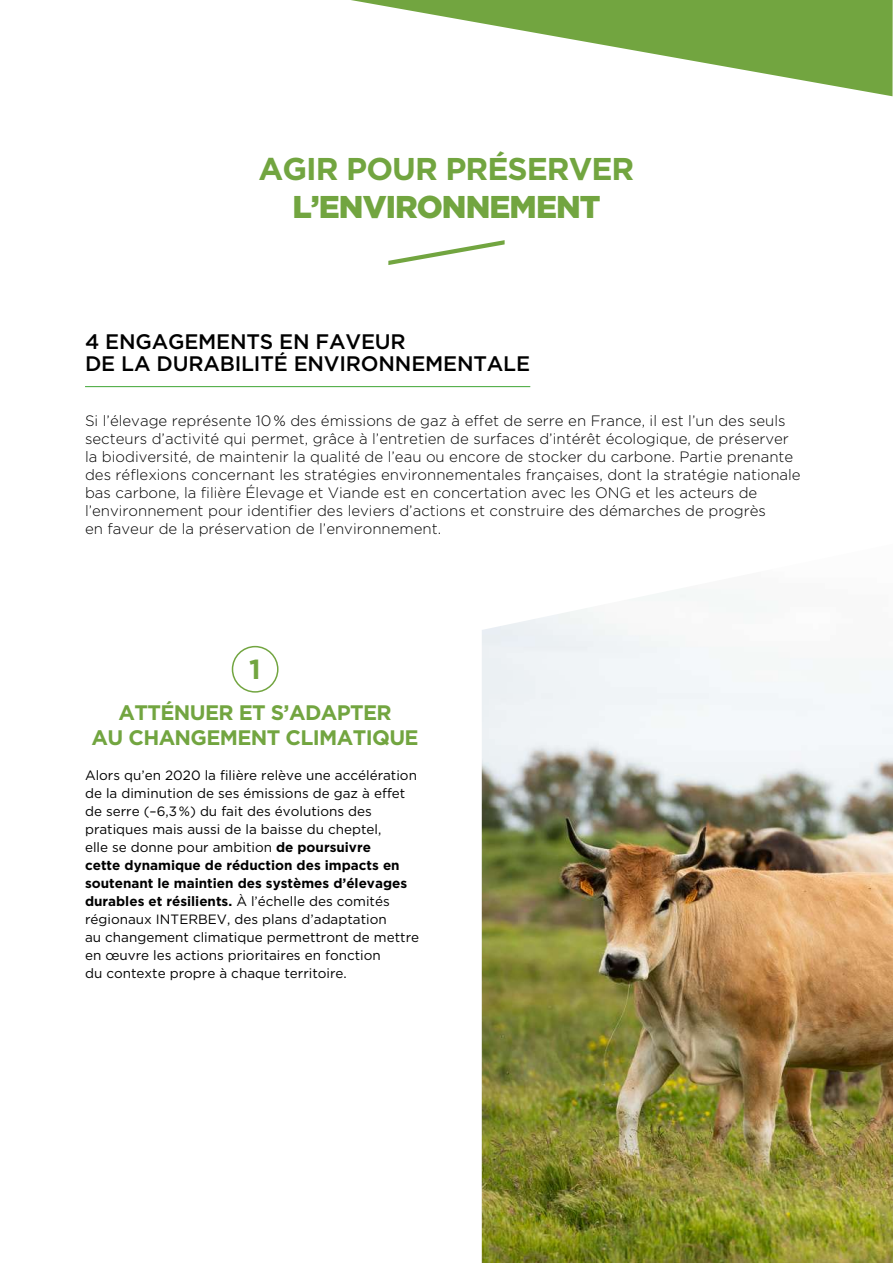
<style>
.page{position:relative;width:893px;height:1263px;background:#fff}
.page>*{position:absolute;margin:0;border:0;box-sizing:border-box;transform-origin:0 0}
.t1{font:700 31.5px "Gotham";letter-spacing:-.03em;color:#72a540}
.t2{font:900 31.5px "Gotham";letter-spacing:-.03em;color:#72a540}
.t3{font:700 27.6px "Gotham";color:#72a540}
.t4{font:500 21px/22.5px "Gotham";letter-spacing:-.01em;color:#000}
.t5{font:700 21px/25.2px "Gotham";letter-spacing:-.03em;color:#72a540;text-align:center}
.t6{font:300 15px/18px "Gotham";color:#000}
.t7{font:13.5px/18px "Gotham";color:#000}
.s1{font-weight:700}
</style>
<div class="page">
<svg style="left:388px;top:240px;width:117px;height:25px"></svg>
<svg style="left:351px;top:0;width:542px;height:96px"></svg>
<img style="left:482px;top:588px;width:411px;height:675px">
<hr style="left:85px;top:386px;width:445px;height:1px;background:#3fa535">
<div style="left:232px;top:646px;width:47px;height:47px;border:2px solid #72a540;border-radius:50%"></div>
<h1 class="t1" style="left:259px;top:148px;width:377px">AGIR POUR PRÉSERVER</h1>
<h1 class="t2" style="left:292px;top:185px;width:310px">L’ENVIRONNEMENT</h1>
<h3 class="t4" style="left:85px;top:330px;width:447px">4 ENGAGEMENTS EN FAVEUR<br>DE LA DURABILITÉ ENVIRONNEMENTALE</h3>
<p class="t6" style="left:85px;top:411px;width:717px">Si l’élevage représente 10% des émissions de gaz à effet de serre en France, il est l’un des seuls secteurs d’activité qui permet, grâce à l’entretien de surfaces d’intérêt écologique, de préserver la biodiversité, de maintenir la qualité de l’eau ou encore de stocker du carbone. Partie prenante des réflexions concernant les stratégies environnementales françaises, dont la stratégie nationale bas carbone, la filière Élevage et Viande est en concertation avec les ONG et les acteurs de l’environnement pour identifier des leviers d’actions et construire des démarches de progrès<br>en faveur de la préservation de l’environnement.</p>
<h2 class="t3" style="left:249px;top:650px;width:13px">1</h2>
<h3 class="t5" style="left:92px;top:700px;width:329px">ATTÉNUER ET S’ADAPTER<br>AU CHANGEMENT CLIMATIQUE</h3>
<p class="t7" style="left:85px;top:766px;width:336px">Alors qu’en 2020 la filière relève une accélération de la diminution de ses émissions de gaz à effet de serre (–6,3 %) du fait des évolutions des pratiques mais aussi de la baisse du cheptel,<br>elle se donne pour ambition <span class="s1">de poursuivre<br>cette dynamique de réduction des impacts en soutenant le maintien des systèmes d’élevages durables et résilients.</span> À l’échelle des comités régionaux INTERBEV, des plans d’adaptation<br>au changement climatique permettront de mettre en œuvre les actions prioritaires en fonction<br>du contexte propre à chaque territoire.</p>
</div>
